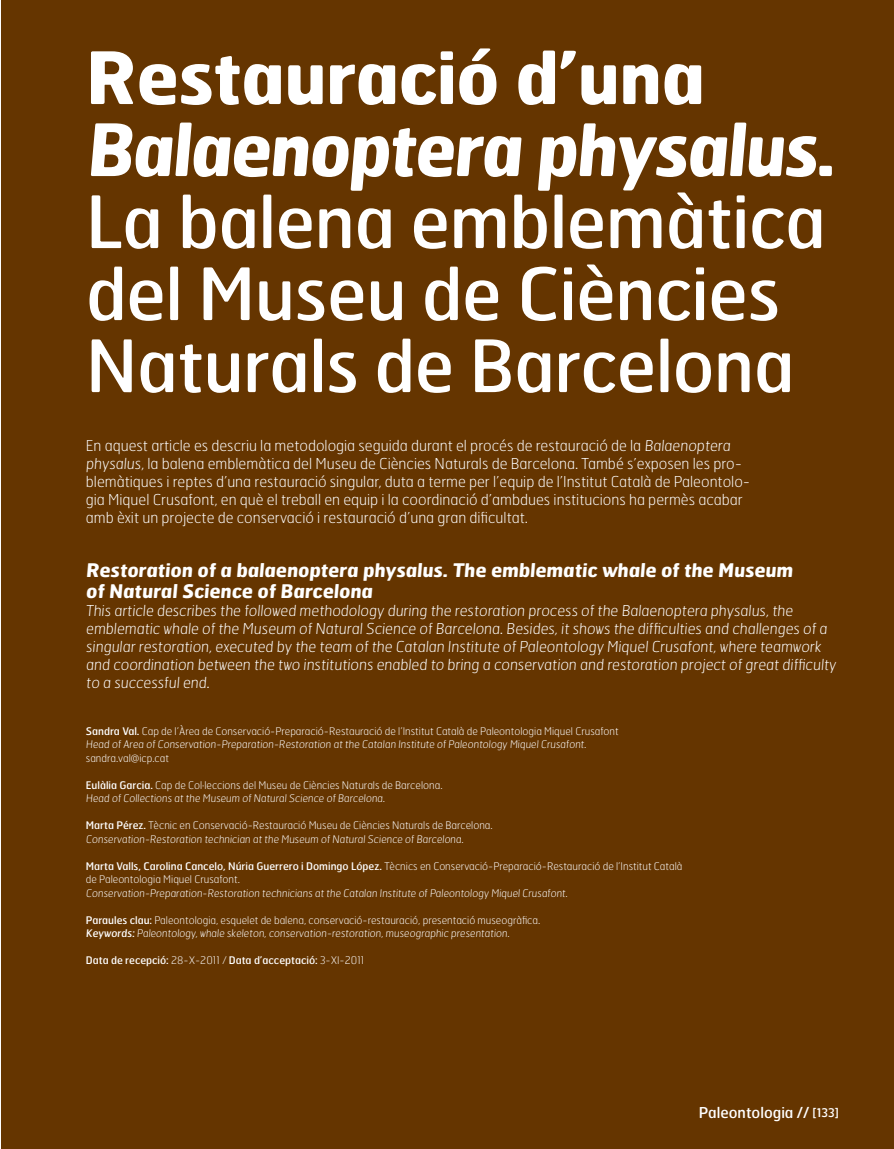
<style>
.page{position:relative;width:894px;height:1149px;background:#fff}
.page>*{position:absolute;margin:0;border:0;box-sizing:border-box;transform-origin:0 0}
.Titular_top{font:72px/72px "Hermes";letter-spacing:-.01em;color:#fff}
.Titular_ingles{font:700 18.75px/21px "Hermes";color:#fff}
.Titular_ingles-2{font:100 15px/18px "Hermes";color:#fff}
.Abstracte_articulo{font:100 15px/18px "Hermes";color:#fff}
.Txt_CAT{font:15px "Hermes";color:#fff}
.t1{font:100 10.5px/13.5px "Hermes";color:#fff}
.t2{font:10.5px "Hermes";color:#fff}
.s1{font-weight:700}
.s2{font-weight:400}
.s3{font-weight:100}
.s4{font-size:12px}
</style>
<div class="page">
<div style="left:1px;top:0;width:893px;height:1149px;background:#653500"></div>
<p class="Titular_top" style="left:86px;top:40px;width:751px"><span class="s1">Restauració d’una<br>Balaenoptera physalus.<br></span>La balena emblemàtica del Museu de Ciències<br>Naturals de Barcelona</p>
<p class="Abstracte_articulo" style="left:86px;top:436px;width:666px">En aquest article es descriu la metodologia seguida durant el procés de restauració de la Balaenoptera physalus, la balena emblemàtica del Museu de Ciències Naturals de Barcelona. També s’exposen les pro&shy;blemàtiques i reptes d’una restauració singular, duta a terme per l’equip de l’Institut Català de Paleontolo&shy;gia Miquel Crusafont, en què el treball en equip i la coordinació d’ambdues institucions ha permès acabar amb èxit un projecte de conservació i restauració d’una gran dificultat.</p>
<p class="Titular_ingles" style="left:86px;top:559px;width:710px">Restoration of a balaenoptera physalus. The emblematic whale of the Museum of Natural Science of Barcelona</p>
<p class="Titular_ingles-2" style="left:86px;top:601px;width:753px">This article describes the followed methodology during the restoration process of the Balaenoptera physalus, the emblematic whale of the Museum of Natural Science of Barcelona. Besides, it shows the difficulties and challenges of a singular restoration, executed by the team of the Catalan Institute of Paleontology Miquel Crusafont, where teamwork and coordination between the two institutions enabled to bring a conservation and restoration project of great difficulty to a successful end.</p>
<p class="t1" style="left:86px;top:724px;width:534px"><span class="s2">Sandra Val.</span> Cap de l’Àrea de Conservació-Preparació-Restauració de l’Institut Català de Paleontologia Miquel Crusafont</p>
<p class="t1" style="left:86px;top:737px;width:503px">Head of Area of Conservation-Preparation-Restoration at the Catalan Institute of Paleontology Miquel Crusafont.</p>
<p class="t1" style="left:86px;top:751px;width:85px">sandra.val@icp.cat</p>
<p class="t1" style="left:86px;top:778px;width:358px"><span class="s2">Eulàlia Garcia.</span> Cap de Col·leccions del Museu de Ciències Naturals de Barcelona.</p>
<p class="t1" style="left:86px;top:791px;width:302px">Head of Collections at the Museum of Natural Science of Barcelona.</p>
<p class="t1" style="left:86px;top:818px;width:408px"><span class="s2">Marta Pérez.</span> Tècnic en Conservació-Restauració Museu de Ciències Naturals de Barcelona.</p>
<p class="t1" style="left:86px;top:832px;width:380px">Conservation-Restoration technician at the Museum of Natural Science of Barcelona.</p>
<p class="t1" style="left:86px;top:859px;width:598px"><span class="s2">Marta Valls, Carolina Cancelo, Núria Guerrero i Domingo López.</span> Tècnics en Conservació-Preparació-Restauració de l’Institut Català de Paleontologia Miquel Crusafont.</p>
<p class="t1" style="left:86px;top:886px;width:484px">Conservation-Preparation-Restoration technicians at the Catalan Institute of Paleontology Miquel Crusafont.</p>
<p class="t1" style="left:86px;top:913px;width:456px"><span class="s2">Paraules clau:</span> Paleontologia, esquelet de balena, conservació-restauració, presentació museogràfica.</p>
<p class="t1" style="left:86px;top:926px;width:426px"><span class="s2">Keywords:</span> Paleontology, whale skeleton, conservation-restoration, museographic presentation.</p>
<p class="t2" style="left:86px;top:953px;width:280px">Data de recepció: <span class="s3">28-X-2011 /</span> Data d’acceptació: <span class="s3">3-XI-2011</span></p>
<p class="Txt_CAT" style="left:699px;top:1103px;width:141px">Paleontologia // <span class="s4">[133]</span></p>
</div>
